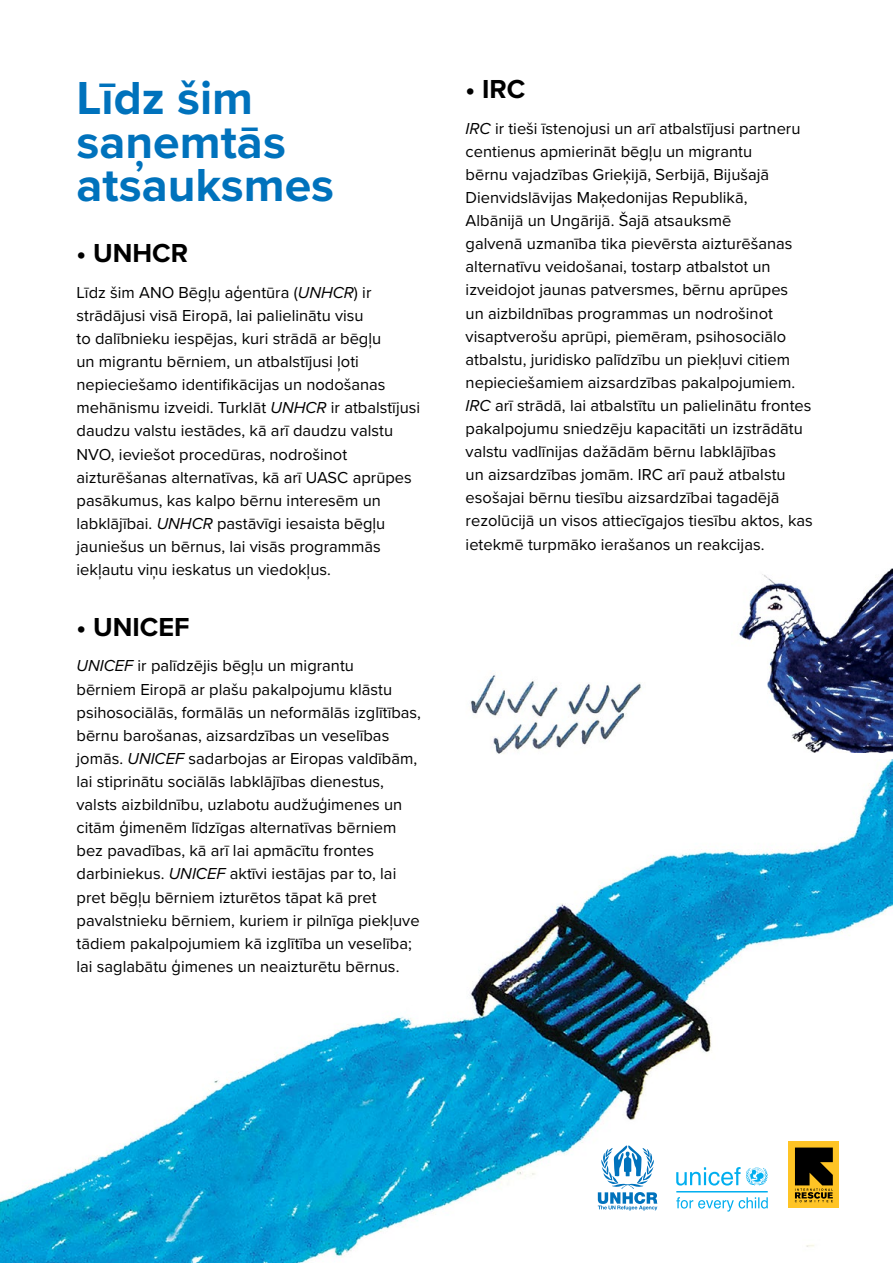
<style>
.page{position:relative;width:893px;height:1263px;background:#fff}
.page>*{position:absolute;margin:0;border:0;box-sizing:border-box;transform-origin:0 0}
.t1{font:700 48px/43.5px "Proxima Nova";color:#0072bc}
.t2{font:700 27px "Proxima Nova";color:#000}
.t3{font:16.5px/23.1px "Proxima Nova";color:#000}
.s1{font-style:italic}
</style>
<div class="page">
<img style="left:470px;top:673px;width:171px;height:81px">
<img style="left:739px;top:568px;width:154px;height:184px">
<img style="left:0;top:759px;width:893px;height:504px">
<svg style="left:598px;top:1145px;width:59px;height:65px"></svg>
<svg style="left:676px;top:1167px;width:92px;height:19px"></svg>
<div style="left:789px;top:1141px;width:50px;height:67px;background:#ffc425"></div>
<svg style="left:795px;top:1147px;width:38px;height:55px"></svg>
<hr style="left:676px;top:1191px;width:92px;height:1px;background:#00aeef">
<svg style="left:676px;top:1197px;width:92px;height:14px"></svg>
<h1 class="t1" style="left:77px;top:78px;width:259px">Līdz šim saņemtās atsauksmes</h1>
<h2 class="t2" style="left:77px;top:237px;width:113px">• UNHCR</h2>
<p class="t3" style="left:77px;top:281px;width:345px">Līdz šim ANO Bēgļu aģentūra (<span class="s1">UNHCR</span>) ir strādājusi visā Eiropā, lai palielinātu visu<br>to dalībnieku iespējas, kuri strādā ar bēgļu<br>un migrantu bērniem, un atbalstījusi ļoti nepieciešamo identifikācijas un nodošanas mehānismu izveidi. Turklāt <span class="s1">UNHCR</span> ir atbalstījusi daudzu valstu iestādes, kā arī daudzu valstu NVO, ieviešot procedūras, nodrošinot aizturēšanas alternatīvas, kā arī UASC aprūpes pasākumus, kas kalpo bērnu interesēm un labklājībai. <span class="s1">UNHCR</span> pastāvīgi iesaista bēgļu jauniešus un bērnus, lai visās programmās iekļautu viņu ieskatus un viedokļus.</p>
<h2 class="t2" style="left:77px;top:610px;width:115px">• UNICEF</h2>
<p class="t3" style="left:77px;top:655px;width:346px"><span class="s1">UNICEF</span> ir palīdzējis bēgļu un migrantu<br>bērniem Eiropā ar plašu pakalpojumu klāstu psihosociālās, formālās un neformālās izglītības, bērnu barošanas, aizsardzības un veselības jomās. <span class="s1">UNICEF</span> sadarbojas ar Eiropas valdībām, lai stiprinātu sociālās labklājības dienestus, valsts aizbildnību, uzlabotu audžuģimenes un citām ģimenēm līdzīgas alternatīvas bērniem bez pavadības, kā arī lai apmācītu frontes darbiniekus. <span class="s1">UNICEF</span> aktīvi iestājas par to, lai pret bēgļu bērniem izturētos tāpat kā pret pavalstnieku bērniem, kuriem ir pilnīga piekļuve tādiem pakalpojumiem kā izglītība un veselība; lai saglabātu ģimenes un neaizturētu bērnus.</p>
<h2 class="t2" style="left:466px;top:73px;width:61px">• IRC</h2>
<p class="t3" style="left:466px;top:117px;width:349px"><span class="s1">IRC</span> ir tieši īstenojusi un arī atbalstījusi partneru centienus apmierināt bēgļu un migrantu<br>bērnu vajadzības Grieķijā, Serbijā, Bijušajā Dienvidslāvijas Maķedonijas Republikā,<br>Albānijā un Ungārijā. Šajā atsauksmē<br>galvenā uzmanība tika pievērsta aizturēšanas alternatīvu veidošanai, tostarp atbalstot un izveidojot jaunas patversmes, bērnu aprūpes<br>un aizbildnības programmas un nodrošinot visaptverošu aprūpi, piemēram, psihosociālo atbalstu, juridisko palīdzību un piekļuvi citiem nepieciešamiem aizsardzības pakalpojumiem.<br><span class="s1">IRC</span> arī strādā, lai atbalstītu un palielinātu frontes pakalpojumu sniedzēju kapacitāti un izstrādātu valstu vadlīnijas dažādām bērnu labklājības<br>un aizsardzības jomām. IRC arī pauž atbalstu esošajai bērnu tiesību aizsardzībai tagadējā rezolūcijā un visos attiecīgajos tiesību aktos, kas ietekmē turpmāko ierašanos un reakcijas.</p>
</div>
